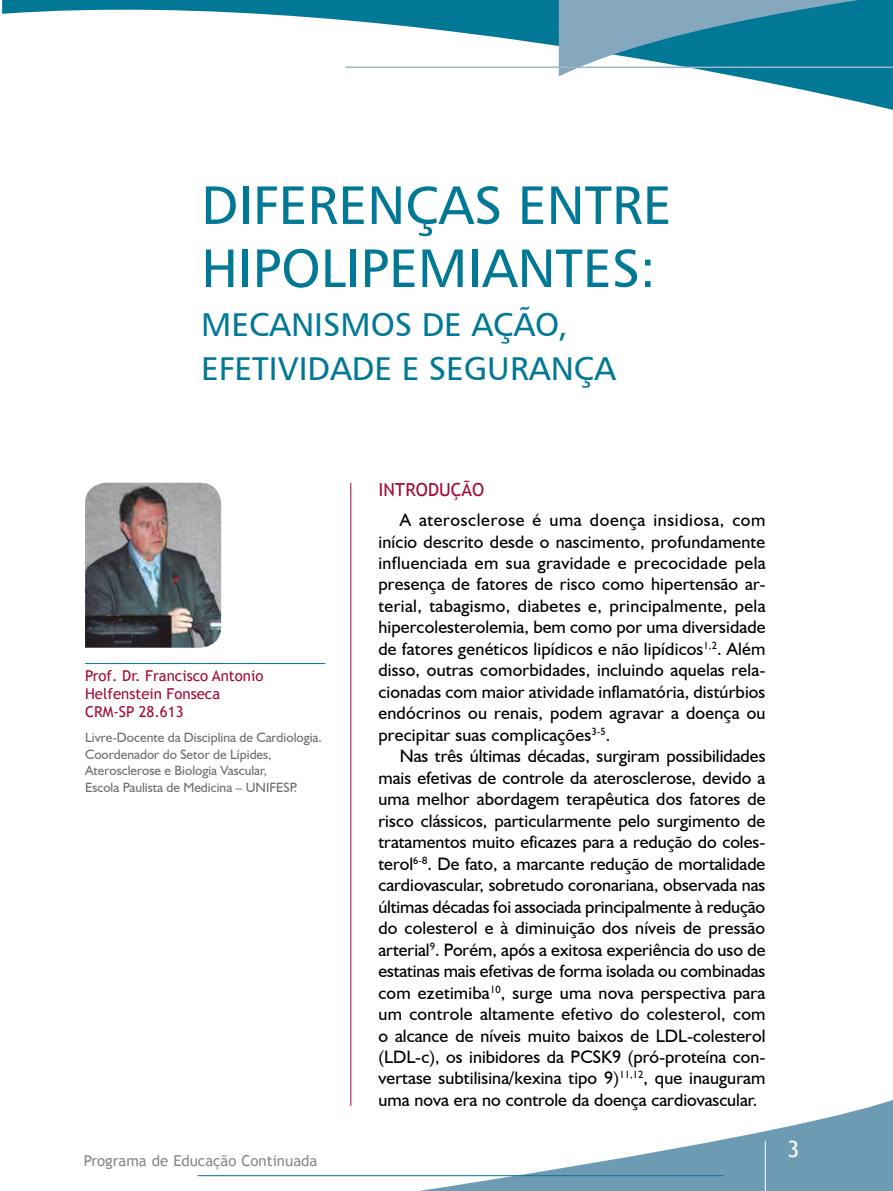
<style>
.page{position:relative;width:893px;height:1191px;background:#fff}
.page>*{position:absolute;margin:0;border:0;box-sizing:border-box;transform-origin:0 0}
.t1{font:54px/63px "Humanist 777 BT Roman B";color:#007896}
.t2{font:33px/43.7px "Humanist 777 BT Roman B";color:#007896}
.t3{font:22.5px "Trebuchet MS";color:#fff}
.t4{font:18px/21.5px "Humanist 521 BT";letter-spacing:.005em;color:#000;text-align:justify}
.t5{font:18px "Trebuchet MS";color:#a30930}
.t6{font:15px/18px "Trebuchet MS";color:#a30930}
.t7{font:15px "Trebuchet MS";color:#878787}
.t8{font:13.5px/16.5px "Humanist 521 BT";color:#706f6f}
</style>
<div class="page">
<svg style="left:334px;top:1085px;width:559px;height:106px"></svg>
<hr style="left:765px;top:1140px;width:1px;height:51px;background:#fff">
<svg style="left:2px;top:0;width:891px;height:110px"></svg>
<svg style="left:559px;top:0;width:334px;height:77px;background:#4594ad"></svg>
<hr style="left:346px;top:67px;width:547px;height:1px;background:#9bb6c8">
<hr style="left:198px;top:1175px;width:525px;height:1px;background:#007896">
<hr style="left:350px;top:483px;width:1px;height:623px;background:#a30930">
<img style="left:85px;top:483px;width:136px;height:164px">
<hr style="left:85px;top:663px;width:240px;height:1px;background:#007896">
<h1 class="t1" style="left:201px;top:173px;width:472px">DIFERENÇAS ENTRE<br>HIPOLIPEMIANTES:</h1>
<h2 class="t2" style="left:201px;top:302px;width:416px">MECANISMOS DE AÇÃO,<br>EFETIVIDADE E SEGURANÇA</h2>
<p class="t6" style="left:85px;top:667px;width:180px">Prof. Dr. Francisco Antonio<br>Helfenstein Fonseca<br>CRM-SP 28.613</p>
<p class="t8" style="left:85px;top:729px;width:238px">Livre-Docente da Disciplina de Cardiologia.<br>Coordenador do Setor de Lípides, Aterosclerose e Biologia Vascular,<br>Escola Paulista de Medicina – UNIFESP.</p>
<p class="t7" style="left:84px;top:1151px;width:235px">Programa de Educação Continuada</p>
<p class="t5" style="left:378px;top:479px;width:107px">INTRODUÇÃO</p>
<p class="t4" style="left:378px;top:509px;width:389px;text-indent:21px">A aterosclerose é uma doença insidiosa, com início descrito desde o nascimento, profundamente influenciada em sua gravidade e precocidade pela presença de fatores de risco como hipertensão ar&shy;terial, tabagismo, diabetes e, principalmente, pela hipercolesterolemia, bem como por uma diversidade de fatores genéticos lipídicos e não lipídicos<sup>1,2</sup>. Além disso, outras comorbidades, incluindo aquelas rela&shy;cionadas com maior atividade inflamatória, distúrbios endócrinos ou renais, podem agravar a doença ou precipitar suas complicações<sup>3-5</sup>.</p>
<p class="t4" style="left:378px;top:745px;width:389px;text-indent:21px">Nas três últimas décadas, surgiram possibilidades mais efetivas de controle da aterosclerose, devido a uma melhor abordagem terapêutica dos fatores de risco clássicos, particularmente pelo surgimento de tratamentos muito eficazes para a redução do coles&shy;terol<sup>6-8</sup>. De fato, a marcante redução de mortalidade cardiovascular, sobretudo coronariana, observada nas últimas décadas foi associada principalmente à redução do colesterol e à diminuição dos níveis de pressão arterial<sup>9</sup>. Porém, após a exitosa experiência do uso de estatinas mais efetivas de forma isolada ou combinadas com ezetimiba<sup>10</sup>, surge uma nova perspectiva para um controle altamente efetivo do colesterol, com o alcance de níveis muito baixos de LDL-colesterol (LDL-c), os inibidores da PCSK9 (pró-proteína con&shy;vertase subtilisina/kexina tipo 9)<sup>11,12</sup>, que inauguram uma nova era no controle da doença cardiovascular.</p>
<p class="t3" style="left:787px;top:1135px;width:13px">3</p>
</div>
